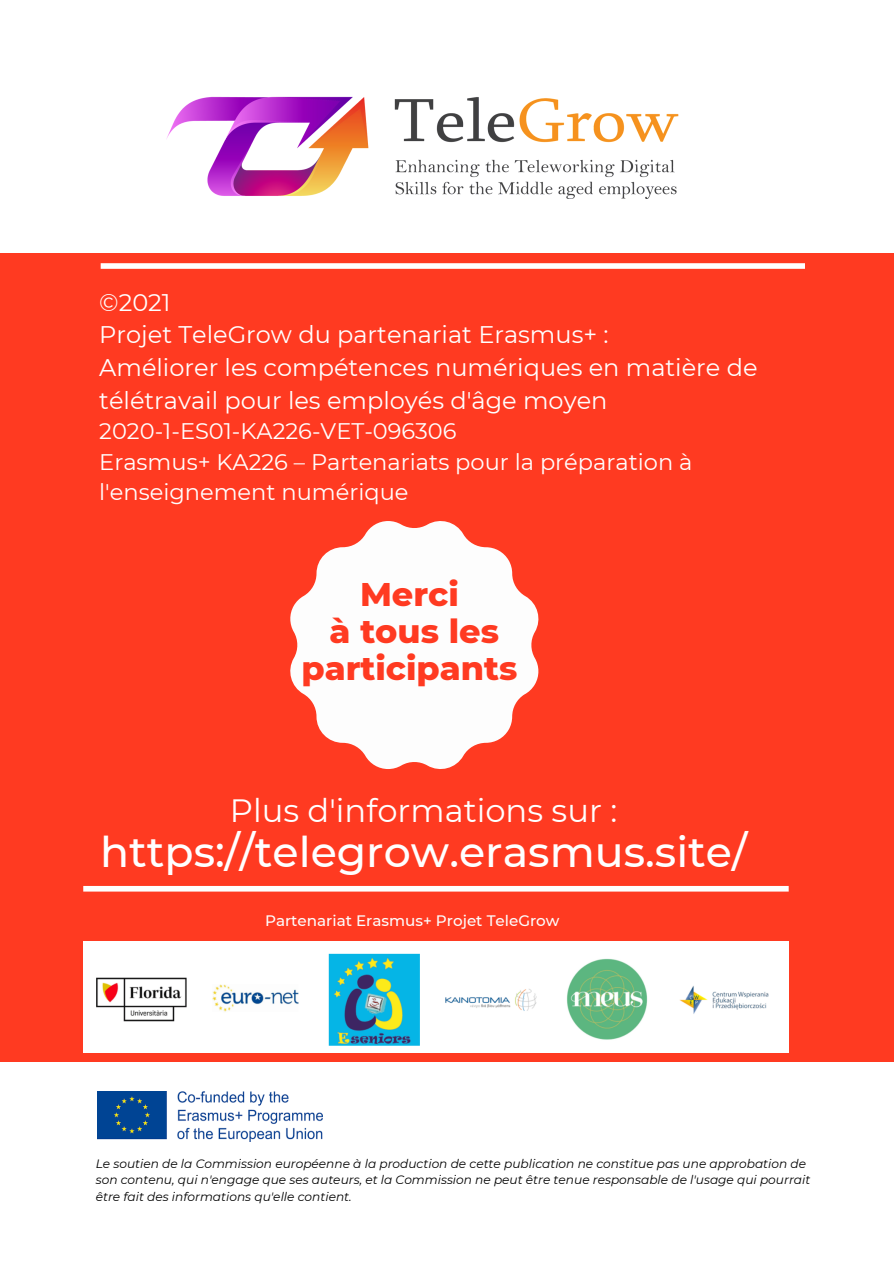
<style>
.page{position:relative;width:894px;height:1264px;background:#fff}
.page>*{position:absolute;margin:0;border:0;box-sizing:border-box;transform-origin:0 0}
.t1{font:500 42.75px "Montserrat";color:#fff}
.t2{font:800 33.45px/37.2px "Montserrat";color:#ff3a21;text-align:center}
.t3{font:32.25px "Montserrat";color:#fff}
.t4{font:24px/32.7px "Montserrat";color:#fff}
.t5{font:22.5px/30.5px "Montserrat";color:#fff}
.t6{font:500 15.15px "Montserrat";color:#fdfdfd}
.t7{font:italic 12.15px/16.2px "Montserrat";color:#000}
</style>
<div class="page">
<div style="left:0;top:253px;width:893px;height:809px;background:#ff3a21"></div>
<div style="left:101px;top:263px;width:703px;height:6px;background:#fff"></div>
<div style="left:83px;top:886px;width:705px;height:5px;background:#fff"></div>
<img style="left:167px;top:96px;width:512px;height:103px">
<img style="left:97px;top:1091px;width:225px;height:50px">
<svg style="left:290px;top:521px;width:248px;height:248px;fill:#fdfdfd"></svg>
<img style="left:83px;top:941px;width:705px;height:111px">
<p class="t4" style="left:99px;top:286px;width:73px">©2021</p>
<p class="t4" style="left:99px;top:318px;width:510px">Projet TeleGrow du partenariat Erasmus+ :</p>
<p class="t4" style="left:99px;top:351px;width:659px">Améliorer les compétences numériques en matière de télétravail pour les employés d'âge moyen</p>
<p class="t5" style="left:99px;top:416px;width:359px">2020-1-ES01-KA226-VET-096306</p>
<p class="t5" style="left:99px;top:446px;width:594px">Erasmus+ KA226 – Partenariats pour la préparation à l'enseignement numérique</p>
<p class="t2" style="left:360px;top:575px;width:100px">Merci</p>
<p class="t2" style="left:301px;top:612px;width:217px">à tous les participants</p>
<p class="t3" style="left:230px;top:791px;width:389px">Plus d'informations sur :</p>
<p class="t1" style="left:100px;top:826px;width:648px">https://telegrow.erasmus.site/</p>
<p class="t6" style="left:265px;top:911px;width:296px">Partenariat Erasmus+ Projet TeleGrow</p>
<p class="t7" style="left:96px;top:1155px;width:715px">Le soutien de la Commission européenne à la production de cette publication ne constitue pas une approbation de son contenu, qui n'engage que ses auteurs, et la Commission ne peut être tenue responsable de l'usage qui pourrait être fait des informations qu'elle contient.</p>
</div>
